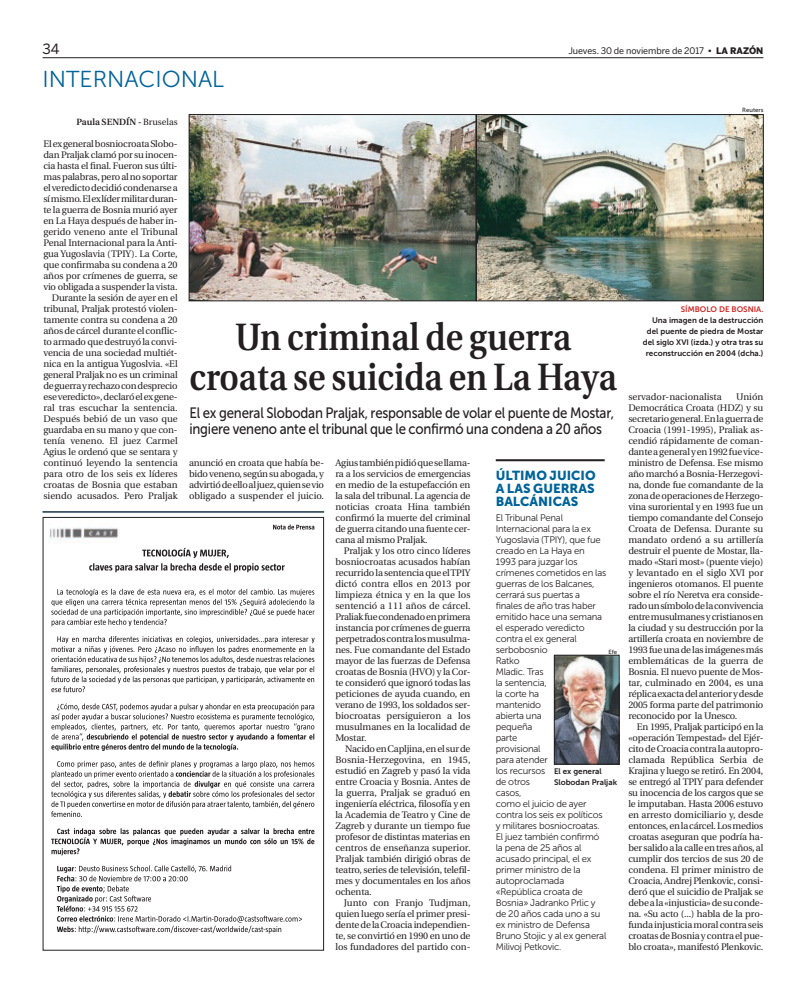
<style>
.page{position:relative;width:806px;height:993px;background:#fff}
.page>*{position:absolute;margin:0;border:0;box-sizing:border-box;transform-origin:0 0}
.t1{font:600 38px/40px "Utopia";color:#231f20;text-align:center;scale:.88 1}
.t2{font:23px "Museo Sans 300";color:#006399}
.t3{font:15px/16px "Museo Sans 500";letter-spacing:-.015em;color:#231f20;scale:.88 1}
.t4{font:14px "Benton Sans";color:#231f20}
.t5{font:13px/13px "Museo Sans 900";color:#006399;text-align:justify}
.t6{font:9.5px/11px "Utopia";letter-spacing:-.02em;color:#231f20;text-align:justify}
.t7{font:9.5px/11px "Museo Sans 300";letter-spacing:-.02em;color:#231f20}
.t8{font:9.5px "Utopia";color:#231f20}
.t9{font:9px "Benton Sans";color:#231f20}
.t10{font:600 9px "Utopia";color:#231f20}
.t11{font:8px/11px "Museo Sans 700";color:#231f20;text-align:right}
.t12{font:8px "Museo Sans 700";color:#ce2622}
.t13{font:6px "Museo Sans 500";color:#231f20}
.s1{font-weight:900}
.s2{font-weight:400}
</style>
<div class="page">
<hr style="left:43px;top:511px;width:281px;height:1px;background:#231f20">
<img style="left:191px;top:116px;width:570px;height:183px">
<div style="left:189px;top:114px;width:287px;height:187px;border:1px solid #231f20"></div>
<div style="left:476px;top:114px;width:287px;height:187px;border:1px solid #231f20"></div>
<hr style="left:495px;top:459px;width:109px;height:2px;background:#231f20">
<img style="left:556px;top:657px;width:60px;height:105px">
<div style="left:554px;top:655px;width:64px;height:109px;border:1px solid #231f20"></div>
<hr style="left:43px;top:57px;width:720px;height:1px;background:#231f20">
<div style="left:43px;top:516px;width:281px;height:434px;border:1px solid #231f20"></div>
<svg style="left:57px;top:865px;width:245px;height:68px"></svg>
<svg style="left:51px;top:828px;width:263px;height:27px"></svg>
<svg style="left:51px;top:760px;width:263px;height:56px"></svg>
<svg style="left:51px;top:703px;width:263px;height:47px"></svg>
<svg style="left:51px;top:636px;width:263px;height:56px"></svg>
<svg style="left:51px;top:588px;width:263px;height:38px"></svg>
<svg style="left:89px;top:547px;width:195px;height:25px"></svg>
<svg style="left:273px;top:524px;width:41px;height:5px"></svg>
<img style="left:49px;top:527px;width:70px;height:14px">
<h3 class="t4" style="left:43px;top:41px;width:19px">34</h3>
<p class="t9" style="left:568px;top:45px;width:196px">Jueves. 30 de noviembre de 2017 <span class="s1">• LA RAZÓN</span></p>
<h2 class="t2" style="left:42px;top:70px;width:183px">INTERNACIONAL</h2>
<p class="t10" style="left:76px;top:117px;width:102px">Paula SENDÍN - <span class="s2">Bruselas</span></p>
<p class="t6" style="left:43px;top:139px;width:136px;text-align:right">El ex general bosniocroata Slobo&shy;dan Praljak clamó por su inocen&shy;cia hasta el final. Fueron sus últi&shy;mas palabras, pero al no soportar el veredicto decidió condenarse a sí mismo. El ex líder militar duran&shy;te la guerra de Bosnia murió ayer en La Haya después de haber in&shy;gerido veneno ante el Tribunal<br>Penal Internacional para la Anti&shy;gua Yugoslavia (TPIY). La Corte, que confirmaba su condena a 20 años por crímenes de guerra, se vio obligada a suspender la vista.<br>Durante la sesión de ayer en el tribunal, Praljak protestó violen&shy;tamente contra su condena a 20 años de cárcel durante el conflic&shy;to armado que destruyó la convi&shy;vencia de una sociedad multiét&shy;nica en la antigua Yugoslvia. «El general Praljak no es un criminal de guerra y rechazo con desprecio ese veredicto», declaró el ex gene&shy;ral tras escuchar la sentencia.<br>Después bebió de un vaso que guardaba en su mano y que con&shy;tenía veneno. El juez Carmel<br>Agius le ordenó que se sentara y continuó leyendo la sentencia para otro de los seis ex líderes croatas de Bosnia que estaban siendo acusados. Pero Praljak</p>
<h1 class="t1" style="left:189px;top:317px;width:487px">Un criminal de guerra croata se suicida en La Haya</h1>
<h3 class="t3" style="left:189px;top:406px;width:483px">El ex general Slobodan Praljak, responsable de volar el puente de Mostar, ingiere veneno ante el tribunal que le confirmó una condena a 20 años</h3>
<p class="t6" style="left:189px;top:458px;width:136px">anunció en croata que había be&shy;bido veneno, según su abogada, y advirtió de ello al juez, quien se vio obligado a suspender el juicio.</p>
<p class="t6" style="left:335px;top:458px;width:136px">Agius también pidió que se llama&shy;ra a los servicios de emergencias en medio de la estupefacción en la sala del tribunal. La agencia de noticias croata Hina también confirmó la muerte del criminal de guerra citando una fuente cer&shy;cana al mismo Praljak.</p>
<p class="t6" style="left:335px;top:546px;width:136px;text-indent:9px">Praljak y los otro cinco líderes bosniocroatas acusados habían recurrido la sentencia que el TPIY dictó contra ellos en 2013 por limpieza étnica y en la que los sentenció a 111 años de cárcel.<br>Praliak fue condenado en primera instancia por crímenes de guerra perpetrados contra los musulma&shy;nes. Fue comandante del Estado mayor de las fuerzas de Defensa croatas de Bosnia (HVO) y la Cor&shy;te consideró que ignoró todas las peticiones de ayuda cuando, en verano de 1993, los soldados ser&shy;biocroatas persiguieron a los musulmanes en la localidad de Mostar.</p>
<p class="t6" style="left:335px;top:744px;width:136px;text-indent:10px">Nacido en Capljina, en el sur de Bosnia-Herzegovina, en 1945, estudió en Zagreb y pasó la vida entre Croacia y Bosnia. Antes de la guerra, Praljak se graduó en ingeniería eléctrica, filosofía y en la Academia de Teatro y Cine de Zagreb y durante un tiempo fue profesor de distintas materias en centros de enseñanza superior.<br>Praljak también dirigió obras de teatro, series de televisión, telefil&shy;mes y documentales en los años ochenta.</p>
<p class="t6" style="left:335px;top:898px;width:136px;text-indent:9px">Junto con Franjo Tudjman, quien luego sería el primer presi&shy;dente de la Croacia independien&shy;te, se convirtió en 1990 en uno de los fundadores del partido con-</p>
<h3 class="t5" style="left:495px;top:469px;width:101px">ÚLTIMO JUICIO A LAS GUERRAS BALCÁNICAS</h3>
<p class="t7" style="left:495px;top:513px;width:112px">El Tribunal Penal<br>Internacional para la ex<br>Yugoslavia (TPIY), que fue creado en La Haya en<br>1993 para juzgar los crímenes cometidos en las guerras de los Balcanes, cerrará sus puertas a finales de año tras haber emitido hace una semana el esperado veredicto contra el ex general serbobosnio<br>Ratko<br>Mladic. Tras<br>la sentencia,<br>la corte ha<br>mantenido<br>abierta una<br>pequeña<br>parte<br>provisional<br>para atender<br>los recursos<br>de otros<br>casos,<br>como el juicio de ayer contra los seis ex políticos y militares bosniocroatas.<br>El juez también confirmó la pena de 25 años al acusado principal, el ex primer ministro de la autoproclamada «República croata de<br>Bosnia» Jadranko Prlic y de 20 años cada uno a su ex ministro de Defensa<br>Bruno Stojic y al ex general<br>Milivoj Petkovic.</p>
<p class="t13" style="left:608px;top:649px;width:10px">Efe</p>
<p class="t11" style="left:553px;top:765px;width:65px;text-align:left">El ex general<br>Slobodan Praljak</p>
<p class="t13" style="left:741px;top:108px;width:23px">Reuters</p>
<p class="t12" style="left:680px;top:304px;width:84px">SÍMBOLO DE BOSNIA.</p>
<p class="t11" style="left:642px;top:314px;width:122px">Una imagen de la destrucción del puente de piedra de Mostar del siglo XVI (izda.) y otra tras su reconstrucción en 2004 (dcha.)</p>
<p class="t8" style="left:628px;top:392px;width:95px">servador-nacionalista</p>
<p class="t6" style="left:628px;top:392px;width:136px;text-indent:108px">Unión Democrática Croata (HDZ) y su secretario general. En la guerra de Croacia (1991-1995), Praliak as&shy;cendió rápidamente de coman&shy;dante a general y en 1992 fue vice&shy;ministro de Defensa. Ese mismo año marchó a Bosnia-Herzegovi&shy;na, donde fue comandante de la zona de operaciones de Herzego&shy;vina suroriental y en 1993 fue un tiempo comandante del Consejo Croata de Defensa. Durante su mandato ordenó a su artillería destruir el puente de Mostar, lla&shy;mado «Stari most» (puente viejo) y levantado en el siglo XVI por ingenieros otomanos. El puente sobre el río Neretva era conside&shy;rado un símbolo de la convivencia entre musulmanes y cristianos en la ciudad y su destrucción por la artillería croata en noviembre de 1993 fue una de las imágenes más emblemáticas de la guerra de Bosnia. El nuevo puente de Mos&shy;tar, culminado en 2004, es una réplica exacta del anterior y desde 2005 forma parte del patrimonio reconocido por la Unesco.</p>
<p class="t6" style="left:628px;top:722px;width:136px;text-indent:9px">En 1995, Praljak participó en la «operación Tempestad» del Ejér&shy;cito de Croacia contra la autopro&shy;clamada República Serbia de Krajina y luego se retiró. En 2004, se entregó al TPIY para defender su inocencia de los cargos que se le imputaban. Hasta 2006 estuvo en arresto domiciliario y, desde entonces, en la cárcel. Los medios croatas aseguran que podría ha&shy;ber salido a la calle en tres años, al cumplir dos tercios de sus 20 de condena. El primer ministro de Croacia, Andrej Plenkovic, consi&shy;deró que el suicidio de Praljak se debe a la «injusticia» de su conde&shy;na. «Su acto (...) habla de la pro&shy;funda injusticia moral contra seis croatas de Bosnia y contra el pue&shy;blo croata», manifestó Plenkovic.</p>
</div>
